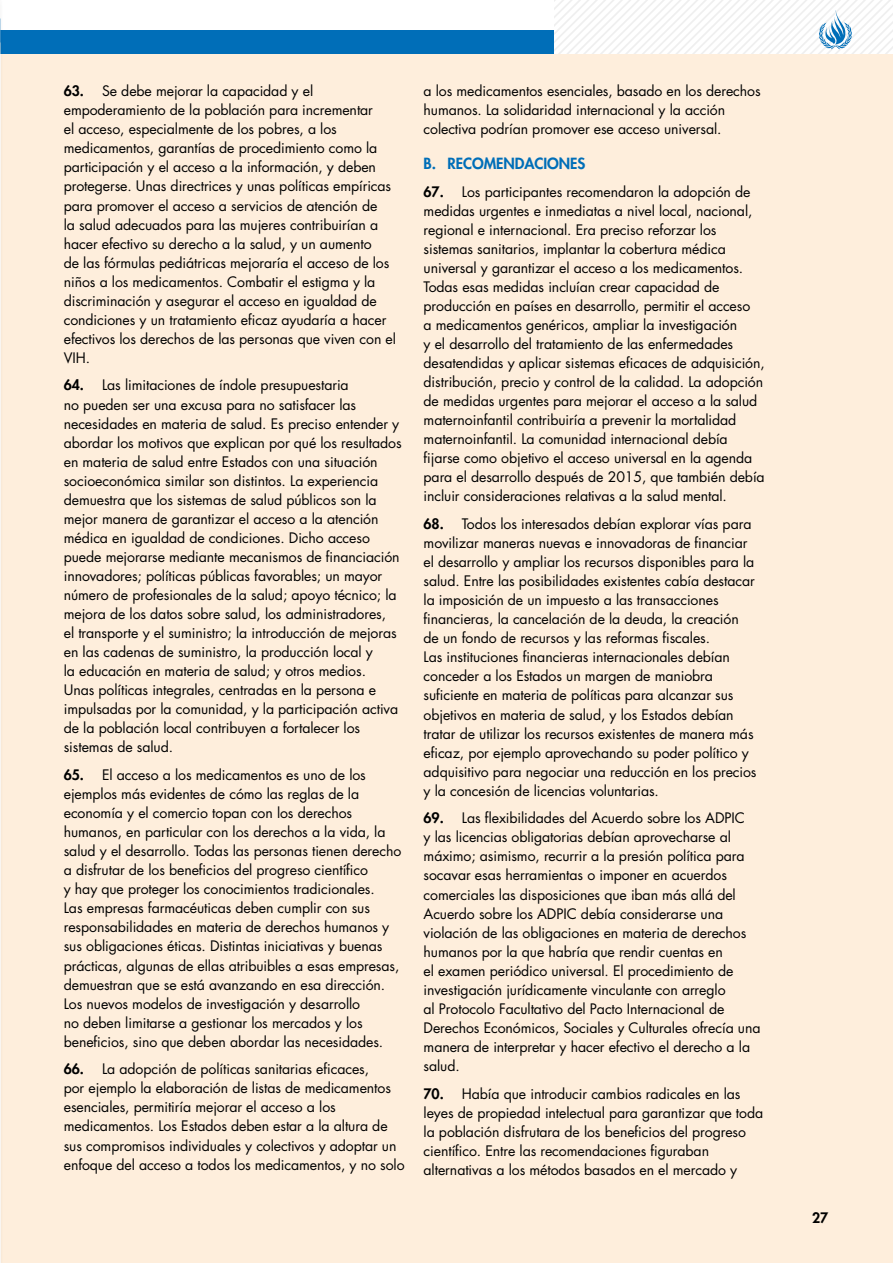
<style>
.page{position:relative;width:893px;height:1263px;background:#fff}
.page>*{position:absolute;margin:0;border:0;box-sizing:border-box;transform-origin:0 0}
.t1{font:800 15px "Futura";letter-spacing:-.005em;color:#006eb8}
.t2{font:14.1px/19px "Futura";letter-spacing:-.005em;color:#000}
.t3{font:800 14.1px "Futura";color:#000}
.s1{font-weight:800}
</style>
<div class="page">
<div style="left:0;top:31px;width:554px;height:23px;background:#006eb8"></div>
<svg style="left:554px;top:0;width:339px;height:54px"></svg>
<div style="left:2px;top:54px;width:891px;height:1209px;background:#feeedc"></div>
<hr style="left:0;top:0;width:4px;height:1263px;background:#000;opacity:.25">
<p class="t2" style="left:64px;top:82px;width:334px"><span class="s1">63.</span> Se debe mejorar la capacidad y el empoderamiento de la población para incrementar<br>el acceso, especialmente de los pobres, a los medicamentos, garantías de procedimiento como la participación y el acceso a la información, y deben protegerse. Unas directrices y unas políticas empíricas para promover el acceso a servicios de atención de<br>la salud adecuados para las mujeres contribuirían a hacer efectivo su derecho a la salud, y un aumento<br>de las fórmulas pediátricas mejoraría el acceso de los niños a los medicamentos. Combatir el estigma y la discriminación y asegurar el acceso en igualdad de condiciones y un tratamiento eficaz ayudaría a hacer efectivos los derechos de las personas que viven con el VIH.</p>
<p class="t2" style="left:64px;top:376px;width:339px"><span class="s1">64.</span> Las limitaciones de índole presupuestaria<br>no pueden ser una excusa para no satisfacer las necesidades en materia de salud. Es preciso entender y abordar los motivos que explican por qué los resultados en materia de salud entre Estados con una situación socioeconómica similar son distintos. La experiencia demuestra que los sistemas de salud públicos son la mejor manera de garantizar el acceso a la atención médica en igualdad de condiciones. Dicho acceso puede mejorarse mediante mecanismos de financiación innovadores; políticas públicas favorables; un mayor número de profesionales de la salud; apoyo técnico; la mejora de los datos sobre salud, los administradores,<br>el transporte y el suministro; la introducción de mejoras en las cadenas de suministro, la producción local y<br>la educación en materia de salud; y otros medios.<br>Unas políticas integrales, centradas en la persona e impulsadas por la comunidad, y la participación activa de la población local contribuyen a fortalecer los sistemas de salud.</p>
<p class="t2" style="left:64px;top:765px;width:339px"><span class="s1">65.</span> El acceso a los medicamentos es uno de los ejemplos más evidentes de cómo las reglas de la economía y el comercio topan con los derechos humanos, en particular con los derechos a la vida, la salud y el desarrollo. Todas las personas tienen derecho a disfrutar de los beneficios del progreso científico<br>y hay que proteger los conocimientos tradicionales.<br>Las empresas farmacéuticas deben cumplir con sus responsabilidades en materia de derechos humanos y sus obligaciones éticas. Distintas iniciativas y buenas prácticas, algunas de ellas atribuibles a esas empresas, demuestran que se está avanzando en esa dirección.<br>Los nuevos modelos de investigación y desarrollo<br>no deben limitarse a gestionar los mercados y los beneficios, sino que deben abordar las necesidades.</p>
<p class="t2" style="left:64px;top:1060px;width:342px"><span class="s1">66.</span> La adopción de políticas sanitarias eficaces,<br>por ejemplo la elaboración de listas de medicamentos esenciales, permitiría mejorar el acceso a los medicamentos. Los Estados deben estar a la altura de sus compromisos individuales y colectivos y adoptar un enfoque del acceso a todos los medicamentos, y no solo</p>
<p class="t2" style="left:424px;top:81px;width:339px">a los medicamentos esenciales, basado en los derechos humanos. La solidaridad internacional y la acción colectiva podrían promover ese acceso universal.</p>
<p class="t1" style="left:424px;top:154px;width:163px">B. RECOMENDACIONES</p>
<p class="t2" style="left:424px;top:182px;width:343px"><span class="s1">67.</span> Los participantes recomendaron la adopción de medidas urgentes e inmediatas a nivel local, nacional, regional e internacional. Era preciso reforzar los sistemas sanitarios, implantar la cobertura médica universal y garantizar el acceso a los medicamentos.<br>Todas esas medidas incluían crear capacidad de producción en países en desarrollo, permitir el acceso<br>a medicamentos genéricos, ampliar la investigación<br>y el desarrollo del tratamiento de las enfermedades desatendidas y aplicar sistemas eficaces de adquisición, distribución, precio y control de la calidad. La adopción de medidas urgentes para mejorar el acceso a la salud maternoinfantil contribuiría a prevenir la mortalidad maternoinfantil. La comunidad internacional debía fijarse como objetivo el acceso universal en la agenda para el desarrollo después de 2015, que también debía incluir consideraciones relativas a la salud mental.</p>
<p class="t2" style="left:424px;top:514px;width:334px"><span class="s1">68.</span> Todos los interesados debían explorar vías para movilizar maneras nuevas e innovadoras de financiar el desarrollo y ampliar los recursos disponibles para la salud. Entre las posibilidades existentes cabía destacar la imposición de un impuesto a las transacciones financieras, la cancelación de la deuda, la creación de un fondo de recursos y las reformas fiscales.<br>Las instituciones financieras internacionales debían conceder a los Estados un margen de maniobra suficiente en materia de políticas para alcanzar sus objetivos en materia de salud, y los Estados debían tratar de utilizar los recursos existentes de manera más eficaz, por ejemplo aprovechando su poder político y adquisitivo para negociar una reducción en los precios y la concesión de licencias voluntarias.</p>
<p class="t2" style="left:424px;top:809px;width:338px"><span class="s1">69.</span> Las flexibilidades del Acuerdo sobre los ADPIC<br>y las licencias obligatorias debían aprovecharse al máximo; asimismo, recurrir a la presión política para socavar esas herramientas o imponer en acuerdos comerciales las disposiciones que iban más allá del Acuerdo sobre los ADPIC debía considerarse una violación de las obligaciones en materia de derechos humanos por la que habría que rendir cuentas en<br>el examen periódico universal. El procedimiento de investigación jurídicamente vinculante con arreglo<br>al Protocolo Facultativo del Pacto Internacional de Derechos Económicos, Sociales y Culturales ofrecía una manera de interpretar y hacer efectivo el derecho a la salud.</p>
<p class="t2" style="left:424px;top:1084px;width:341px"><span class="s1">70.</span> Había que introducir cambios radicales en las leyes de propiedad intelectual para garantizar que toda la población disfrutara de los beneficios del progreso científico. Entre las recomendaciones figuraban alternativas a los métodos basados en el mercado y</p>
<p class="t3" style="left:812px;top:1209px;width:18px">27</p>
</div>
